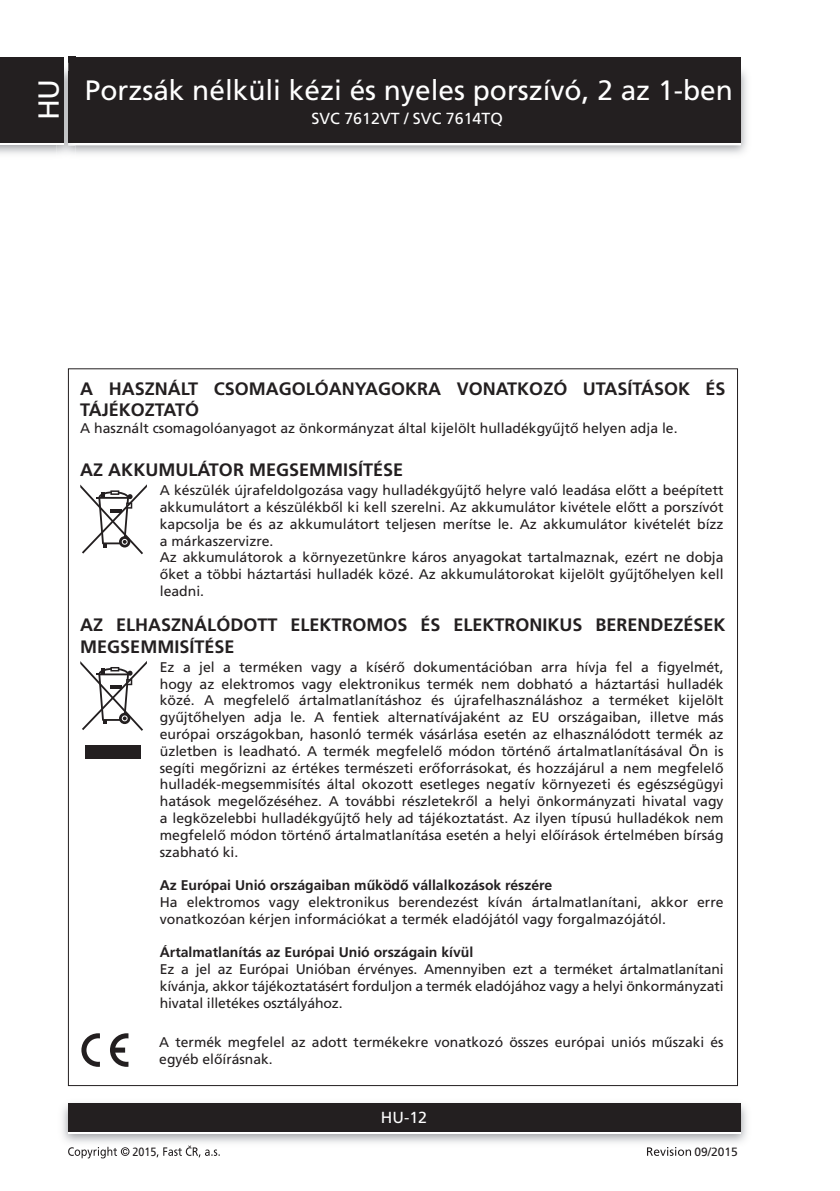
<style>
.page{position:relative;width:840px;height:1191px;background:#fff}
.page>*{position:absolute;margin:0;border:0;box-sizing:border-box;transform-origin:0 0}
.t1{font:29px "Frutiger CE";color:#fff}
.t2{font:28px "Frutiger CE";color:#fff}
.titulek_9{font:700 18px/21.6px "Frutiger CE";color:#231f20}
.t3{font:16px "Frutiger CE";color:#fff}
.text_7{font:14px/16.8px "Frutiger CE";color:#231f20;text-align:justify}
.t4{font:700 14px "Frutiger CE";color:#231f20}
.t5{font:12px "Frutiger CE";color:#231f20}
.t6{font:12px "Frutiger CE";color:#231f20;scale:.9 1}
</style>
<div class="page">
<img style="left:0;top:63px;width:747px;height:91px">
<img style="left:740px;top:68px;width:1px;height:75px">
<div style="left:68px;top:59px;width:672px;height:86px;background:#fff"></div>
<div style="left:68px;top:57px;width:672px;height:86px;background:#231f20"></div>
<img style="left:62px;top:1103px;width:685px;height:40px">
<div style="left:68px;top:1106px;width:672px;height:28px;background:linear-gradient(to right,#fff,#fff)"></div>
<div style="left:68px;top:1103px;width:672px;height:28px;background:#231f20"></div>
<div style="left:0;top:59px;width:64px;height:86px;background:#fff"></div>
<div style="left:0;top:57px;width:64px;height:86px;background:#231f20"></div>
<svg style="left:68px;top:1146px;width:61px;height:12px"></svg>
<svg style="left:156px;top:1145px;width:64px;height:12px"></svg>
<svg style="left:647px;top:1147px;width:43px;height:8px"></svg>
<svg style="left:80px;top:484px;width:67px;height:70px"></svg>
<svg style="left:80px;top:661px;width:67px;height:70px"></svg>
<div style="left:85px;top:744px;width:56px;height:14px;background:#231f20"></div>
<svg style="left:81px;top:1033px;width:19px;height:33px"></svg>
<svg style="left:110px;top:1033px;width:18px;height:33px"></svg>
<div style="left:115px;top:1047px;width:10px;height:5px;background:#231f20"></div>
<h1 class="t1" style="left:32px;top:120px;width:43px;rotate:-90deg">HU</h1>
<h2 class="t2" style="left:85px;top:74px;width:649px">Porzsák nélküli kézi és nyeles porszívó, 2 az 1-ben</h2>
<p class="t3" style="left:311px;top:110px;width:193px">SVC 7612VT / SVC 7614TQ</p>
<p class="titulek_9" style="left:80px;top:377px;width:646px">A HASZNÁLT CSOMAGOLÓANYAGOKRA VONATKOZÓ UTASÍTÁSOK ÉS<br>TÁJÉKOZTATÓ</p>
<p class="text_7" style="left:80px;top:420px;width:596px">A használt csomagolóanyagot az önkormányzat által kijelölt hulladékgyűjtő helyen adja le.</p>
<p class="titulek_9" style="left:80px;top:459px;width:324px">AZ AKKUMULÁTOR MEGSEMMISÍTÉSE</p>
<p class="text_7" style="left:160px;top:482px;width:565px">A készülék újrafeldolgozása vagy hulladékgyűjtő helyre való leadása előtt a beépített akkumulátort a készülékből ki kell szerelni. Az akkumulátor kivétele előtt a porszívót kapcsolja be és az akkumulátort teljesen merítse le. Az akkumulátor kivételét bízz a márkaszervizre.</p>
<p class="text_7" style="left:160px;top:549px;width:565px">Az akkumulátorok a környezetünkre káros anyagokat tartalmaznak, ezért ne dobja őket a többi háztartási hulladék közé. Az akkumulátorokat kijelölt gyűjtőhelyen kell leadni.</p>
<p class="titulek_9" style="left:80px;top:614px;width:646px">AZ ELHASZNÁLÓDOTT ELEKTROMOS ÉS ELEKTRONIKUS BERENDEZÉSEK<br>MEGSEMMISÍTÉSE</p>
<p class="text_7" style="left:160px;top:658px;width:565px">Ez a jel a terméken vagy a kísérő dokumentációban arra hívja fel a figyelmét, hogy az elektromos vagy elektronikus termék nem dobható a háztartási hulladék közé. A megfelelő ártalmatlanításhoz és újrafelhasználáshoz a terméket kijelölt gyűjtőhelyen adja le. A fentiek alternatívájaként az EU országaiban, illetve más európai országokban, hasonló termék vásárlása esetén az elhasználódott termék az üzletben is leadható. A termék megfelelő módon történő ártalmatlanításával Ön is segíti megőrizni az értékes természeti erőforrásokat, és hozzájárul a nem megfelelő hulladék-megsemmisítés által okozott esetleges negatív környezeti és egészségügyi hatások megelőzéséhez. A további részletekről a helyi önkormányzati hivatal vagy a legközelebbi hulladékgyűjtő hely ad tájékoztatást. Az ilyen típusú hulladékok nem megfelelő módon történő ártalmatlanítása esetén a helyi előírások értelmében bírság szabható ki.</p>
<p class="t4" style="left:160px;top:877px;width:394px">Az Európai Unió országaiban működő vállalkozások részére</p>
<p class="text_7" style="left:160px;top:893px;width:565px">Ha elektromos vagy elektronikus berendezést kíván ártalmatlanítani, akkor erre vonatkozóan kérjen információkat a termék eladójától vagy forgalmazójától.</p>
<p class="t4" style="left:160px;top:944px;width:315px">Ártalmatlanítás az Európai Unió országain kívül</p>
<p class="text_7" style="left:160px;top:961px;width:565px">Ez a jel az Európai Unióban érvényes. Amennyiben ezt a terméket ártalmatlanítani kívánja, akkor tájékoztatásért forduljon a termék eladójához vagy a helyi önkormányzati hivatal illetékes osztályához.</p>
<p class="text_7" style="left:159px;top:1033px;width:565px">A termék megfelel az adott termékekre vonatkozó összes európai uniós műszaki és egyéb előírásnak.</p>
<p class="t3" style="left:380px;top:1108px;width:48px">HU-12</p>
<p class="t6" style="left:132px;top:1144px;width:28px">2015</p>
<p class="t5" style="left:694px;top:1144px;width:45px">09/2015</p>
</div>
